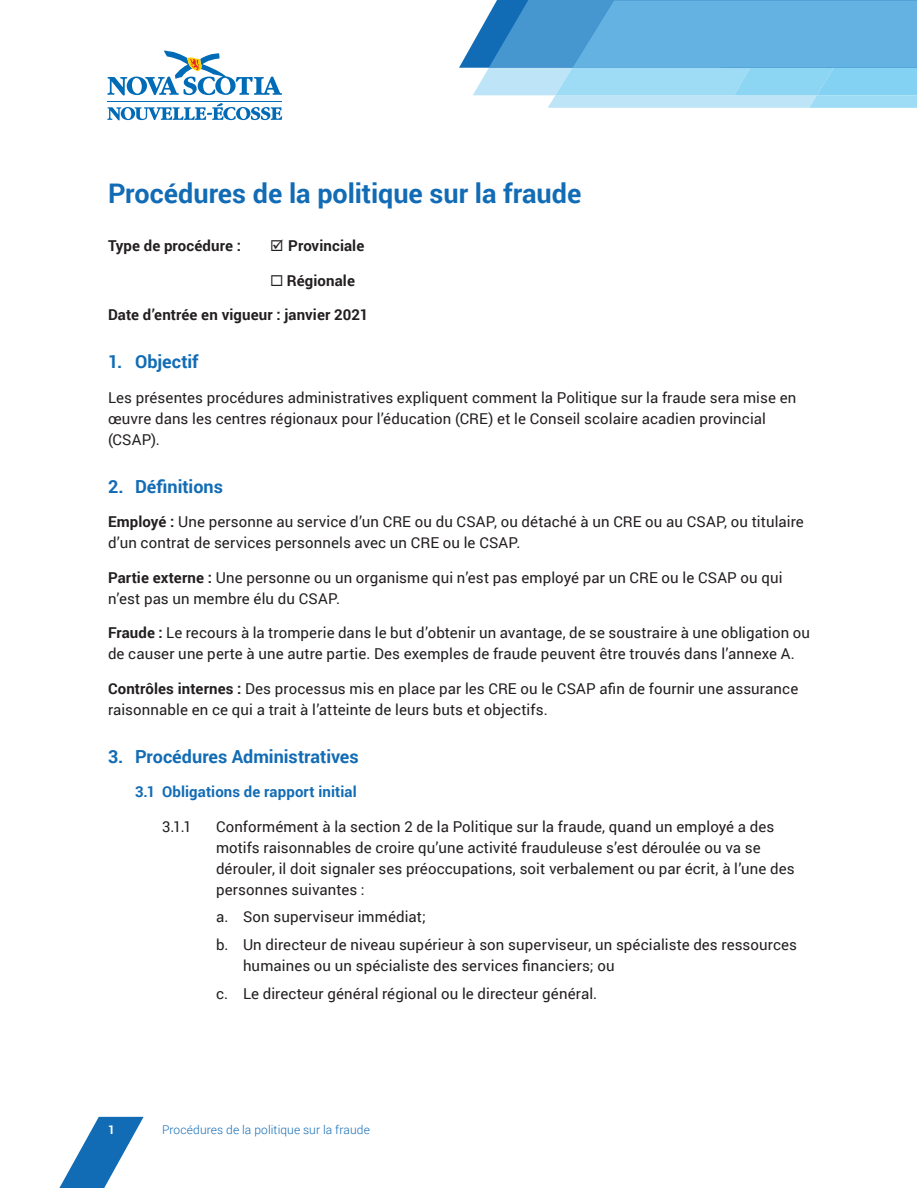
<style>
.page{position:relative;width:918px;height:1188px;background:#fff}
.page>*{position:absolute;margin:0;border:0;box-sizing:border-box;transform-origin:0 0}
.t1{font:700 27px "Roboto";letter-spacing:-.005em;color:#126cb5}
.t2{font:700 18px "Roboto";color:#126cb5}
.t3{font:15px/21px "Roboto";letter-spacing:.005em;color:#231f20}
.t4{font:700 15px "Roboto";letter-spacing:.005em;color:#231f20}
.t5{font:700 15px "Roboto";letter-spacing:.005em;color:#126cb5}
.t6{font:300 12px "Roboto";letter-spacing:.01em;color:#126cb5}
.t7{font:700 12px "Roboto";color:#fff}
.s1{font-weight:700}
</style>
<div class="page">
<svg style="left:59px;top:1117px;width:85px;height:71px"></svg>
<hr style="left:809px;top:108px;width:109px;height:1px;background:#bee5f7">
<hr style="left:107px;top:101px;width:175px;height:1px;background:#006bb6">
<svg style="left:107px;top:50px;width:175px;height:45px"></svg>
<svg style="left:107px;top:103px;width:175px;height:17px"></svg>
<svg style="left:459px;top:0;width:458px;height:108px;background:#7bbee5"></svg>
<hr style="left:917px;top:0;width:1px;height:125px;background:#fff">
<h1 class="t1" style="left:108px;top:174px;width:475px">Procédures de la politique sur la fraude</h1>
<p class="t4" style="left:108px;top:235px;width:135px">Type de procédure :</p>
<p class="t4" style="left:270px;top:235px;width:96px">☑ Provinciale</p>
<p class="t4" style="left:270px;top:270px;width:86px">◻ Régionale</p>
<p class="t4" style="left:108px;top:304px;width:262px">Date d’entrée en vigueur : janvier 2021</p>
<p class="t2" style="left:108px;top:349px;width:92px">1. Objectif</p>
<p class="t3" style="left:108px;top:386px;width:690px">Les présentes procédures administratives expliquent comment la Politique sur la fraude sera mise en œuvre dans les centres régionaux pour l’éducation (CRE) et le Conseil scolaire acadien provincial (CSAP).</p>
<p class="t2" style="left:108px;top:474px;width:116px">2. Définitions</p>
<p class="t3" style="left:108px;top:511px;width:697px"><span class="s1">Employé :</span> Une personne au service d’un CRE ou du CSAP, ou détaché à un CRE ou au CSAP, ou titulaire d’un contrat de services personnels avec un CRE ou le CSAP.</p>
<p class="t3" style="left:108px;top:566px;width:676px"><span class="s1">Partie externe :</span> Une personne ou un organisme qui n’est pas employé par un CRE ou le CSAP ou qui n’est pas un membre élu du CSAP.</p>
<p class="t3" style="left:108px;top:622px;width:704px"><span class="s1">Fraude :</span> Le recours à la tromperie dans le but d’obtenir un avantage, de se soustraire à une obligation ou de causer une perte à une autre partie. Des exemples de fraude peuvent être trouvés dans l’annexe A.</p>
<p class="t3" style="left:108px;top:677px;width:692px"><span class="s1">Contrôles internes :</span> Des processus mis en place par les CRE ou le CSAP afin de fournir une assurance raisonnable en ce qui a trait à l’atteinte de leurs buts et objectifs.</p>
<p class="t2" style="left:108px;top:744px;width:252px">3. Procédures Administratives</p>
<p class="t5" style="left:135px;top:781px;width:223px">3.1 Obligations de rapport initial</p>
<p class="t3" style="left:162px;top:815px;width:31px">3.1.1</p>
<p class="t3" style="left:216px;top:815px;width:580px">Conformément à la section 2 de la Politique sur la fraude, quand un employé a des motifs raisonnables de croire qu’une activité frauduleuse s’est déroulée ou va se dérouler, il doit signaler ses préoccupations, soit verbalement ou par écrit, à l’une des personnes suivantes :</p>
<p class="t3" style="left:216px;top:903px;width:583px;line-height:27.8px">a. Son superviseur immédiat;<br>b. Un directeur de niveau supérieur à son superviseur, un spécialiste des ressources</p>
<p class="t3" style="left:216px;top:951px;width:400px;line-height:27.8px;text-indent:27px">humaines ou un spécialiste des services financiers; ou c. Le directeur général régional ou le directeur général.</p>
<p class="t7" style="left:108px;top:1121px;width:8px">1</p>
<p class="t6" style="left:162px;top:1121px;width:209px">Procédures de la politique sur la fraude</p>
</div>
